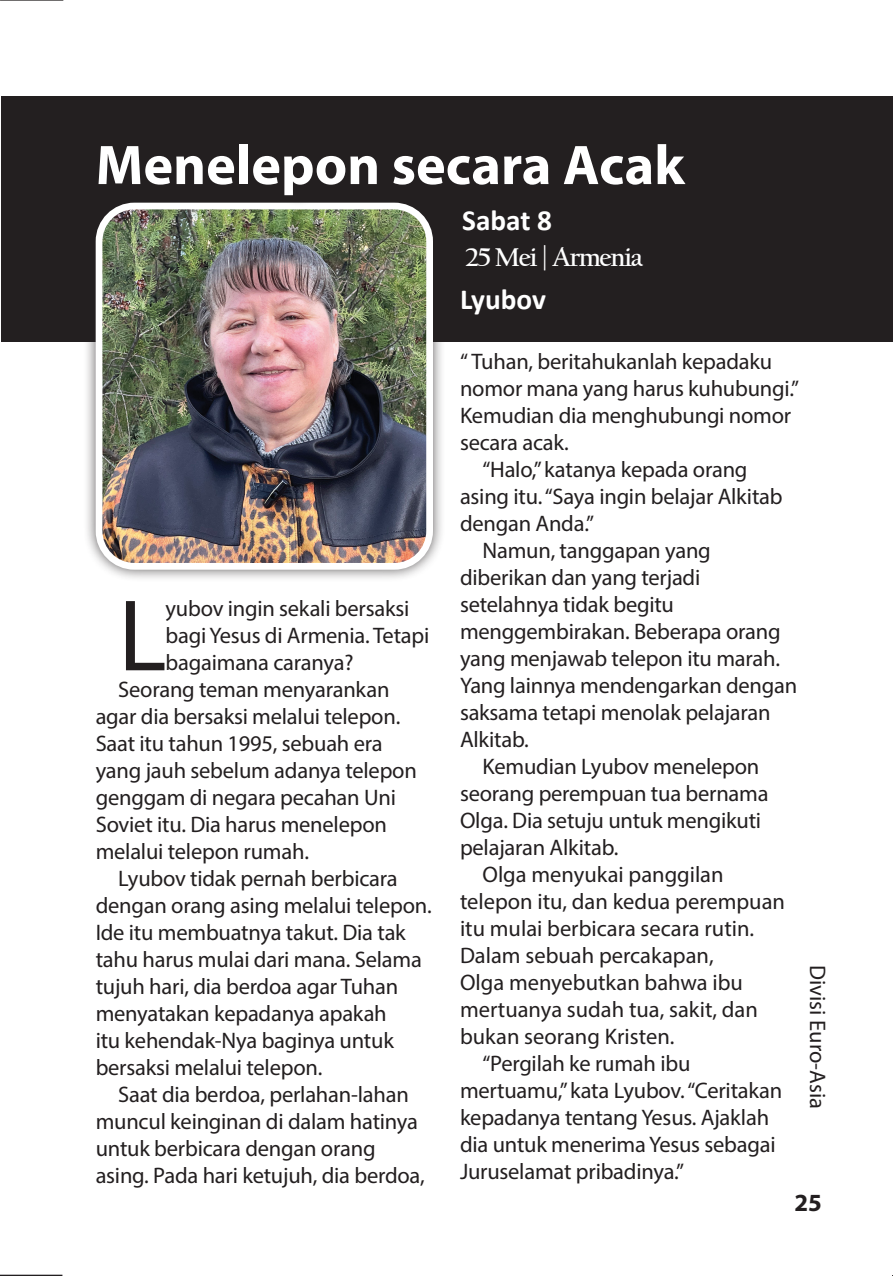
<style>
.page{position:relative;width:893px;height:1276px;background:#fff}
.page>*{position:absolute;margin:0;border:0;box-sizing:border-box;transform-origin:0 0}
.Nas{font:102.6px "Myriad Pro";color:#231f20}
.Huruf{font:700 56.25px "Myriad Pro";color:#fff}
.Huruf-2{font:700 29.25px "Calibri";color:#fff}
.Huruf-3{font:700 27px "Californian FB";letter-spacing:-.05em;color:#fff}
.t1{font:700 24.75px "Myriad Pro";color:#231f20}
.Nas-2{font:22.5px/27px "Myriad Pro";letter-spacing:-.01em;color:#231f20}
</style>
<div class="page">
<svg style="left:0;top:1274px;width:62px;height:2px"></svg>
<svg style="left:0;top:0;width:63px;height:1px"></svg>
<div style="left:1px;top:96px;width:892px;height:246px;background:#231f20"></div>
<div style="left:83px;top:190px;width:363px;height:392px;background:#231f20;opacity:.75"></div>
<img style="left:100px;top:208px;width:328px;height:358px">
<div style="left:96px;top:203px;width:337px;height:367px;border:7px solid #fff;border-radius:35px"></div>
<div style="left:97px;top:132px;width:609px;height:76px;background:#231f20"></div>
<p class="Huruf" style="left:96px;top:128px;width:590px">Menelepon secara Acak</p>
<p class="Huruf-2" style="left:462px;top:199px;width:91px">Sabat 8</p>
<p class="Nas" style="left:118px;top:572px;width:50px">L</p>
<p class="Nas-2" style="left:166px;top:595px;width:265px">yubov ingin sekali bersaksi bagi Yesus di Armenia. Tetapi bagaimana caranya?</p>
<p class="Nas-2" style="left:96px;top:676px;width:323px;text-indent:22px">Seorang teman menyarankan agar dia bersaksi melalui telepon.<br>Saat itu tahun 1995, sebuah era yang jauh sebelum adanya telepon genggam di negara pecahan Uni<br>Soviet itu. Dia harus menelepon melalui telepon rumah.</p>
<p class="Nas-2" style="left:96px;top:865px;width:338px;text-indent:22px">Lyubov tidak pernah berbicara dengan orang asing melalui telepon.<br>Ide itu membuatnya takut. Dia tak tahu harus mulai dari mana. Selama tujuh hari, dia berdoa agar Tuhan menyatakan kepadanya apakah<br>itu kehendak-Nya baginya untuk bersaksi melalui telepon.</p>
<p class="Nas-2" style="left:96px;top:1081px;width:331px;text-indent:22px">Saat dia berdoa, perlahan-lahan muncul keinginan di dalam hatinya untuk berbicara dengan orang asing. Pada hari ketujuh, dia berdoa,</p>
<p class="Huruf-3" style="left:465px;top:242px;width:180px">25 Mei | Armenia</p>
<p class="Huruf-2" style="left:460px;top:279px;width:87px">Lyubov</p>
<p class="Nas-2" style="left:460px;top:347px;width:341px">“ Tuhan, beritahukanlah kepadaku nomor mana yang harus kuhubungi.”<br>Kemudian dia menghubungi nomor secara acak.</p>
<p class="Nas-2" style="left:460px;top:455px;width:324px;text-indent:22px">“Halo,” katanya kepada orang asing itu. “Saya ingin belajar Alkitab dengan Anda.”</p>
<p class="Nas-2" style="left:460px;top:536px;width:339px;text-indent:22px">Namun, tanggapan yang diberikan dan yang terjadi setelahnya tidak begitu menggembirakan. Beberapa orang yang menjawab telepon itu marah.<br>Yang lainnya mendengarkan dengan saksama tetapi menolak pelajaran<br>Alkitab.</p>
<p class="Nas-2" style="left:460px;top:752px;width:310px;text-indent:22px">Kemudian Lyubov menelepon seorang perempuan tua bernama<br>Olga. Dia setuju untuk mengikuti pelajaran Alkitab.</p>
<p class="Nas-2" style="left:460px;top:860px;width:327px;text-indent:22px">Olga menyukai panggilan telepon itu, dan kedua perempuan itu mulai berbicara secara rutin.<br>Dalam sebuah percakapan,<br>Olga menyebutkan bahwa ibu mertuanya sudah tua, sakit, dan bukan seorang Kristen.</p>
<p class="Nas-2" style="left:460px;top:1049px;width:324px;text-indent:22px">“Pergilah ke rumah ibu mertuamu,” kata Lyubov. “Ceritakan kepadanya tentang Yesus. Ajaklah dia untuk menerima Yesus sebagai<br>Juruselamat pribadinya.”</p>
<p class="Nas-2" style="left:831px;top:965px;width:145px;rotate:90deg">Divisi Euro-Asia</p>
<p class="t1" style="left:794px;top:1186px;width:29px">25</p>
</div>
